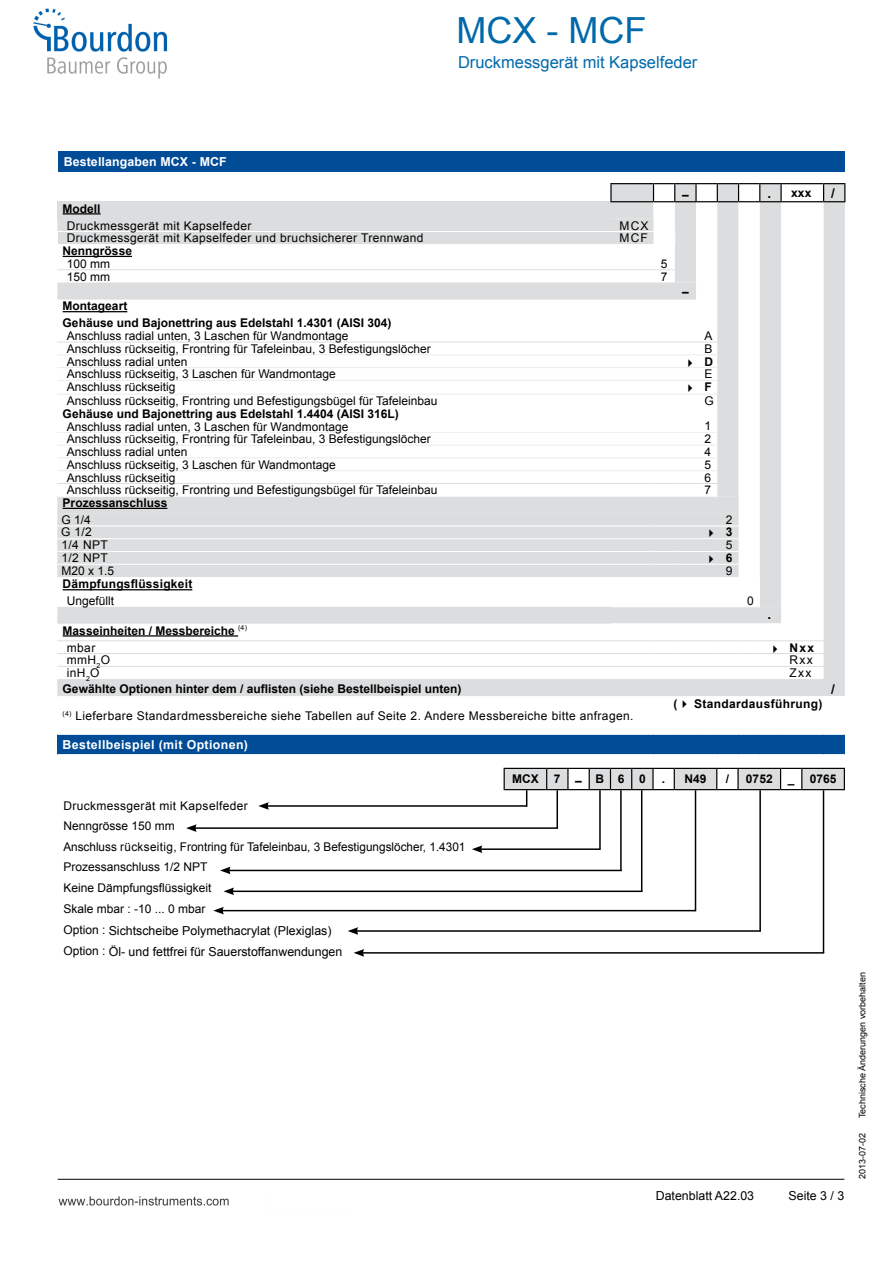
<style>
.page{position:relative;width:893px;height:1263px;background:#fff}
.page>*{position:absolute;margin:0;border:0;box-sizing:border-box;transform-origin:0 0}
.t1{font:36px "Arial";color:#0069aa}
.t2{font:16.5px "Arial";color:#0069aa}
.t3{font:700 13.5px "Arial";color:#000}
.t4{font:12.3px/21px "Arial";color:#000}
.t5{font:700 12.3px "Arial";letter-spacing:.03em;color:#fff}
.t6{font:700 12.3px "Arial";letter-spacing:.01em;color:#fff}
.t7{font:12px/20.5px "Arial";color:#000}
.t8{font:700 12px/12.8px "Arial";color:#000}
.t9{font:12px/17px "Arial";letter-spacing:.03em;color:#000}
.t10{font:700 12px/17px "Arial";letter-spacing:.02em;color:#000}
.t11{font:700 12px "Arial";letter-spacing:.03em;color:#000}
.t12{font:9px "Arial";color:#000}
.s1{font-weight:700}
.s2{font-weight:400}
.s3{font-size:12px}
</style>
<div class="page">
<img style="left:33px;top:8px;width:813px;height:1198px">
<p class="t1" style="left:457px;top:7px;width:191px">MCX - MCF</p>
<p class="t2" style="left:458px;top:51px;width:241px">Druckmessgerät mit Kapselfeder</p>
<p class="t6" style="left:64px;top:154px;width:165px">Bestellangaben MCX - MCF</p>
<p class="t9" style="left:67px;top:200px;width:186px;text-indent:-4px"><span class="s1">Modell<br></span>Druckmessgerät mit Kapselfeder</p>
<p class="t7" style="left:619px;top:215px;width:31px">MCX</p>
<p class="t9" style="left:67px;top:229px;width:358px">Druckmessgerät mit Kapselfeder und bruchsicherer Trennwand</p>
<p class="t7" style="left:619px;top:228px;width:30px">MCF</p>
<p class="t8" style="left:67px;top:245px;width:67px;text-indent:-4px">Nenngrösse<br><span class="s2">100 mm</span></p>
<p class="t7" style="left:661px;top:254px;width:8px">5</p>
<p class="t7" style="left:67px;top:266px;width:45px">150 mm</p>
<p class="t7" style="left:661px;top:266px;width:8px">7</p>
<p class="t8" style="left:682px;top:189px;width:8px">–</p>
<p class="t3" style="left:767px;top:184px;width:5px">.</p>
<p class="t8" style="left:791px;top:187px;width:22px">xxx</p>
<p class="t3" style="left:831px;top:184px;width:5px">/</p>
<p class="t8" style="left:682px;top:285px;width:8px">–</p>
<p class="t8" style="left:63px;top:298px;width:330px;line-height:17px">Montageart<br>Gehäuse und Bajonettring aus Edelstahl 1.4301 (AISI 304)</p>
<p class="t7" style="left:67px;top:326px;width:283px">Anschluss radial unten, 3 Laschen für Wandmontage</p>
<p class="t7" style="left:704px;top:326px;width:10px">A</p>
<p class="t7" style="left:67px;top:339px;width:365px">Anschluss rückseitig, Frontring für Tafeleinbau, 3 Befestigungslöcher</p>
<p class="t7" style="left:704px;top:339px;width:10px">B</p>
<p class="t7" style="left:67px;top:351px;width:122px">Anschluss radial unten</p>
<p class="t8" style="left:684px;top:355px;width:31px">✔ D</p>
<p class="t7" style="left:67px;top:364px;width:271px">Anschluss rückseitig, 3 Laschen für Wandmontage</p>
<p class="t7" style="left:704px;top:364px;width:10px">E</p>
<p class="t7" style="left:67px;top:377px;width:110px">Anschluss rückseitig</p>
<p class="t8" style="left:684px;top:381px;width:30px">✔ F</p>
<p class="t7" style="left:67px;top:391px;width:372px">Anschluss rückseitig, Frontring und Befestigungsbügel für Tafeleinbau</p>
<p class="t7" style="left:704px;top:391px;width:11px">G</p>
<p class="t8" style="left:67px;top:408px;width:333px;text-indent:-4px">Gehäuse und Bajonettring aus Edelstahl 1.4404 (AISI 316L)<br><span class="s2">Anschluss radial unten, 3 Laschen für Wandmontage</span></p>
<p class="t7" style="left:704px;top:415px;width:8px">1</p>
<p class="t7" style="left:67px;top:429px;width:365px">Anschluss rückseitig, Frontring für Tafeleinbau, 3 Befestigungslöcher</p>
<p class="t7" style="left:704px;top:429px;width:8px">2</p>
<p class="t7" style="left:67px;top:442px;width:122px">Anschluss radial unten</p>
<p class="t7" style="left:704px;top:442px;width:8px">4</p>
<p class="t7" style="left:67px;top:454px;width:271px">Anschluss rückseitig, 3 Laschen für Wandmontage</p>
<p class="t7" style="left:704px;top:454px;width:8px">5</p>
<p class="t7" style="left:67px;top:467px;width:110px">Anschluss rückseitig</p>
<p class="t7" style="left:704px;top:467px;width:8px">6</p>
<p class="t7" style="left:67px;top:480px;width:372px">Anschluss rückseitig, Frontring und Befestigungsbügel für Tafeleinbau</p>
<p class="t7" style="left:704px;top:480px;width:8px">7</p>
<p class="t8" style="left:62px;top:495px;width:107px;line-height:16.8px">Prozessanschluss<br><span class="s2">G 1/4</span></p>
<p class="t7" style="left:726px;top:509px;width:8px">2</p>
<p class="t7" style="left:61px;top:522px;width:32px">G 1/2</p>
<p class="t8" style="left:705px;top:526px;width:29px">✔ 3</p>
<p class="t7" style="left:62px;top:534px;width:48px">1/4 NPT</p>
<p class="t7" style="left:726px;top:534px;width:8px">5</p>
<p class="t7" style="left:62px;top:547px;width:48px">1/2 NPT</p>
<p class="t8" style="left:705px;top:551px;width:29px">✔ 6</p>
<p class="t7" style="left:62px;top:561px;width:54px">M20 x 1.5</p>
<p class="t7" style="left:726px;top:561px;width:8px">9</p>
<p class="t10" style="left:67px;top:576px;width:127px;text-indent:-4px">Dämpfungsflüssigkeit<br><span class="s2">Ungefüllt</span></p>
<p class="t8" style="left:67px;top:622px;width:182px;line-height:17.1px;text-indent:-4px">Masseinheiten / Messbereiche <sup>(4) </sup><span class="s2">mbar</span></p>
<p class="t7" style="left:747px;top:590px;width:8px">0</p>
<p class="t3" style="left:767px;top:605px;width:5px">.</p>
<p class="t8" style="left:769px;top:641px;width:47px">✔ Nxx</p>
<p class="t7" style="left:67px;top:650px;width:45px">mmH<sub>2</sub>O</p>
<p class="t7" style="left:790px;top:650px;width:25px">Rxx</p>
<p class="t7" style="left:67px;top:663px;width:34px">inH<sub>2</sub>O</p>
<p class="t7" style="left:790px;top:663px;width:23px">Zxx</p>
<p class="t8" style="left:63px;top:683px;width:400px">Gewählte Optionen hinter dem / auflisten (siehe Bestellbeispiel unten)</p>
<p class="t3" style="left:831px;top:680px;width:5px">/</p>
<p class="t11" style="left:674px;top:696px;width:150px">(✔ Standardausführung)</p>
<p class="t9" style="left:63px;top:707px;width:572px"><sup>(4)</sup> Lieferbare Standardmessbereiche siehe Tabellen auf Seite 2. Andere Messbereiche bitte anfragen.</p>
<p class="t5" style="left:63px;top:737px;width:187px">Bestellbeispiel (mit Optionen)</p>
<p class="t8" style="left:512px;top:773px;width:28px">MCX</p>
<p class="t8" style="left:554px;top:773px;width:93px">7–B60</p>
<p class="t8" style="left:662px;top:773px;width:5px">.</p>
<p class="t8" style="left:684px;top:773px;width:24px">N49</p>
<p class="t8" style="left:726px;top:773px;width:5px">/</p>
<p class="t8" style="left:746px;top:773px;width:28px">0752</p>
<p class="t8" style="left:788px;top:773px;width:8px">_</p>
<p class="t8" style="left:810px;top:773px;width:28px">0765</p>
<p class="t7" style="left:63px;top:795px;width:404px">Druckmessgerät mit Kapselfeder<br>Nenngrösse 150 mm<br>Anschluss rückseitig, Frontring für Tafeleinbau, 3 Befestigungslöcher, 1.4301<br>Prozessanschluss 1/2 NPT<br>Keine Dämpfungsflüssigkeit<br>Skale mbar : -10 ... 0 mbar</p>
<p class="t4" style="left:63px;top:920px;width:281px"><span class="s3">Option :</span> Sichtscheibe Polymethacrylat (Plexiglas)<br><span class="s3">Option :</span> Öl- und fettfrei für Sauerstoffanwendungen</p>
<p class="t4" style="left:656px;top:1186px;width:100px">Datenblatt A22.03</p>
<p class="t4" style="left:789px;top:1185px;width:57px">Seite 3 / 3</p>
<p class="t12" style="left:857px;top:1118px;width:148px;rotate:-90deg">Technische Änderungen vorbehalten</p>
<p class="t12" style="left:857px;top:1179px;width:48px;rotate:-90deg">2013-07-02</p>
</div>
